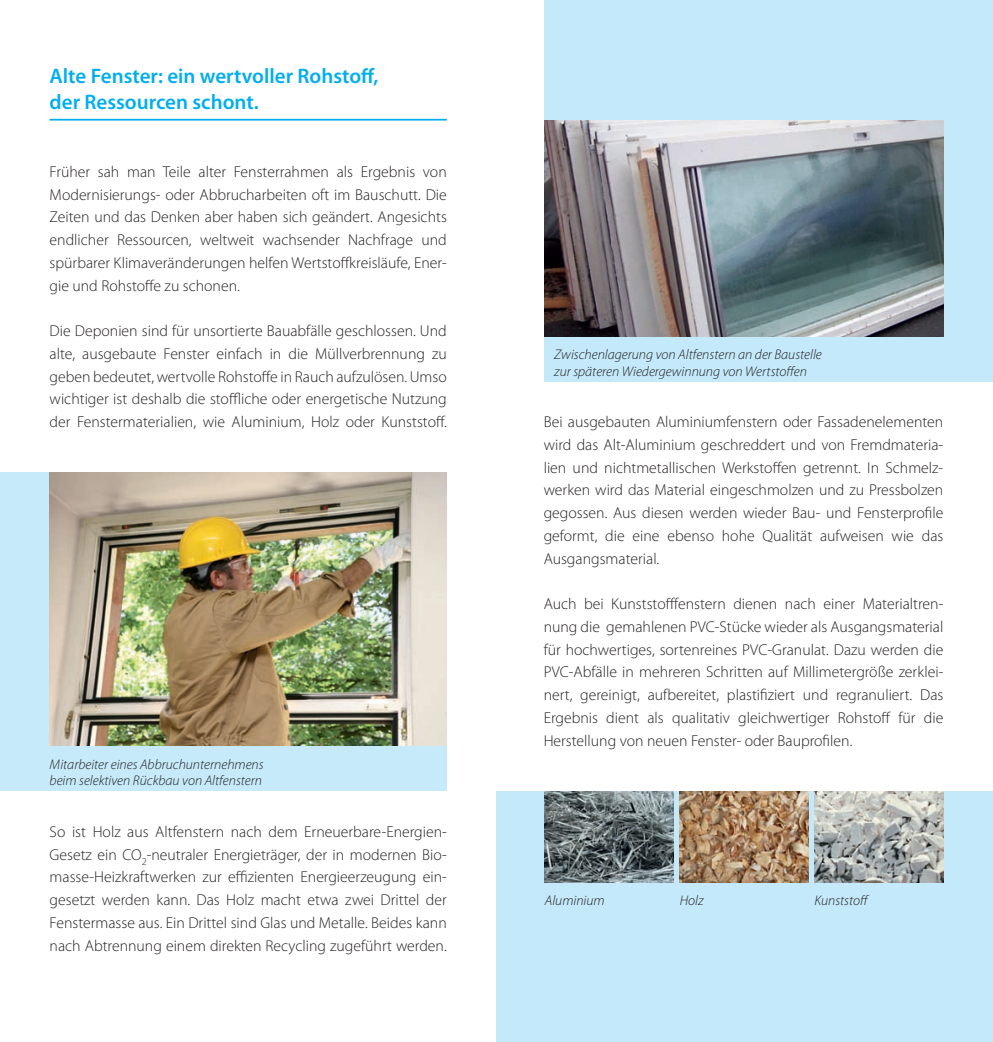
<style>
.page{position:relative;width:993px;height:1042px;background:#fff}
.page>*{position:absolute;margin:0;border:0;box-sizing:border-box;transform-origin:0 0}
.t1{font:600 21px/25.2px "Myriad Pro";color:#00aeef}
.t2{font:300 15.75px/22.8px "Myriad Pro";color:#231f20;text-align:justify}
.t3{font:italic 300 14px/16.8px "Myriad Pro";color:#231f20}
</style>
<div class="page">
<hr style="left:50px;top:119px;width:396px;height:2px;background:#00aeef">
<div style="left:544px;top:0;width:448px;height:382px;background:#c3e9fa"></div>
<div style="left:0;top:473px;width:446px;height:318px;background:#c6eafa"></div>
<div style="left:496px;top:791px;width:496px;height:251px;background:#c3e9fa"></div>
<img style="left:50px;top:473px;width:396px;height:273px">
<img style="left:544px;top:121px;width:399px;height:215px">
<img style="left:679px;top:791px;width:129px;height:91px">
<img style="left:814px;top:791px;width:129px;height:91px">
<img style="left:544px;top:791px;width:129px;height:91px">
<h1 class="t1" style="left:50px;top:63px;width:330px">Alte Fenster: ein wertvoller Rohstoff, der Ressourcen schont.</h1>
<p class="t2" style="left:50px;top:160px;width:398px">Früher sah man Teile alter Fensterrahmen als Ergebnis von Modernisierungs- oder Abbrucharbeiten oft im Bauschutt. Die Zeiten und das Denken aber haben sich geändert. Angesichts endlicher Ressourcen, weltweit wachsender Nachfrage und spürbarer Klimaveränderungen helfen Wertstoffkreisläufe, Ener&shy;gie und Rohstoffe zu schonen.</p>
<p class="t2" style="left:50px;top:319px;width:398px">Die Deponien sind für unsortierte Bauabfälle geschlossen. Und alte, ausgebaute Fenster einfach in die Müllverbrennung zu geben bedeutet, wertvolle Rohstoffe in Rauch aufzulösen. Umso wichtiger ist deshalb die stoffliche oder energetische Nutzung der Fenstermaterialien, wie Aluminium, Holz oder Kunststoff.</p>
<p class="t3" style="left:50px;top:755px;width:215px">Mitarbeiter eines Abbruchunternehmens beim selektiven Rückbau von Altfenstern</p>
<p class="t2" style="left:50px;top:820px;width:398px">So ist Holz aus Altfenstern nach dem Erneuerbare-Energien-Gesetz ein CO<sub>2</sub>-neutraler Energieträger, der in modernen Bio&shy;masse-Heizkraftwerken zur effizienten Energieerzeugung ein&shy;gesetzt werden kann. Das Holz macht etwa zwei Drittel der Fenstermasse aus. Ein Drittel sind Glas und Metalle. Beides kann nach Abtrennung einem direkten Recycling zugeführt werden.</p>
<p class="t3" style="left:554px;top:346px;width:269px">Zwischenlagerung von Altfenstern an der Baustelle zur späteren Wiedergewinnung von Wertstoffen</p>
<p class="t2" style="left:543px;top:410px;width:401px">Bei ausgebauten Aluminiumfenstern oder Fassadenelementen wird das Alt-Aluminium geschreddert und von Fremdmateria&shy;lien und nichtmetallischen Werkstoffen getrennt. In Schmelz&shy;werken wird das Material eingeschmolzen und zu Pressbolzen gegossen. Aus diesen werden wieder Bau- und Fensterprofile geformt, die eine ebenso hohe Qualität aufweisen wie das Ausgangsmaterial.</p>
<p class="t2" style="left:543px;top:592px;width:401px">Auch bei Kunststofffenstern dienen nach einer Materialtren&shy;nung die gemahlenen PVC-Stücke wieder als Ausgangsmaterial für hochwertiges, sortenreines PVC-Granulat. Dazu werden die PVC-Abfälle in mehreren Schritten auf Millimetergröße zerklei&shy;nert, gereinigt, aufbereitet, plastifiziert und regranuliert. Das Ergebnis dient als qualitativ gleichwertiger Rohstoff für die Herstellung von neuen Fenster- oder Bauprofilen.</p>
<p class="t3" style="left:544px;top:892px;width:61px">Aluminium</p>
<p class="t3" style="left:679px;top:892px;width:25px">Holz</p>
<p class="t3" style="left:814px;top:892px;width:56px">Kunststoff</p>
</div>
